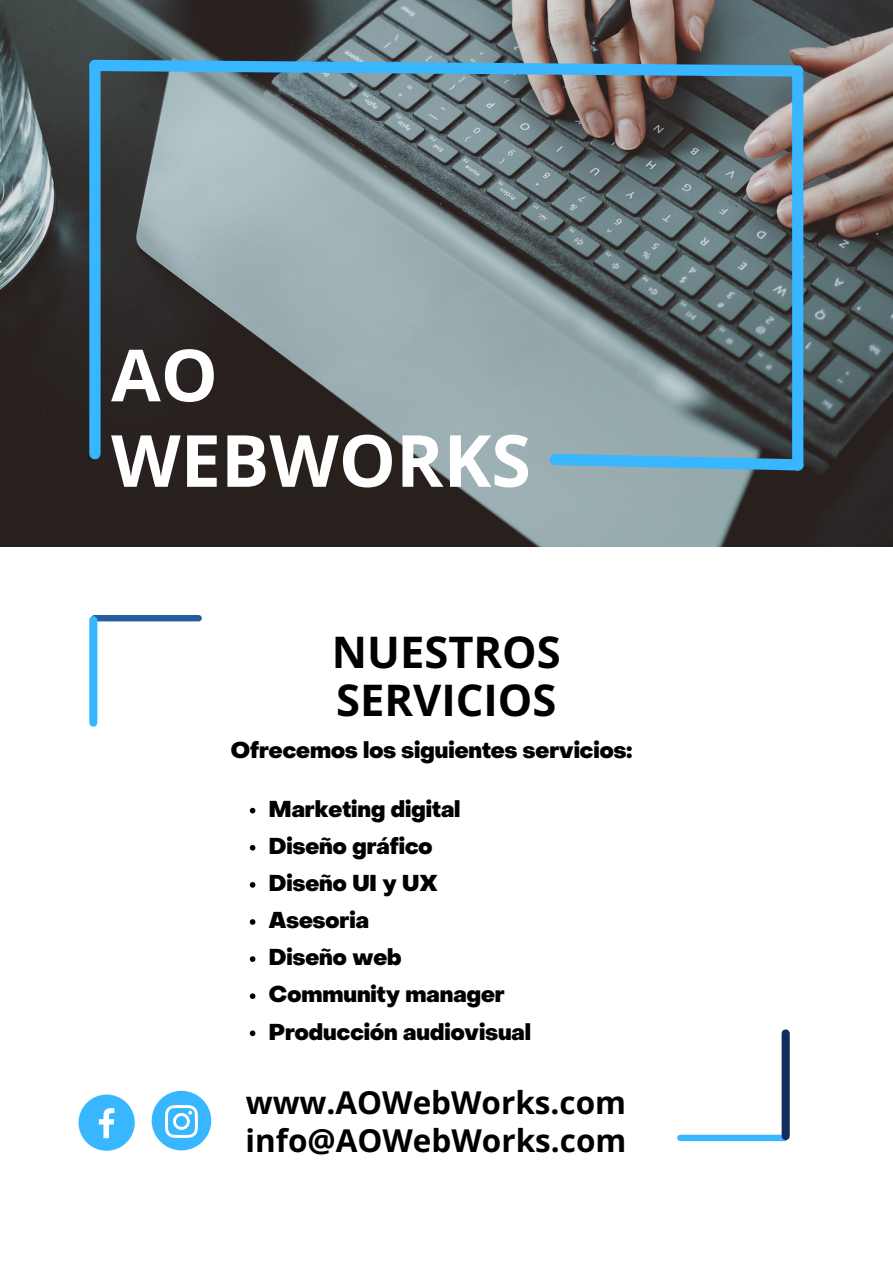
<style>
.page{position:relative;width:893px;height:1264px;background:#fff}
.page>*{position:absolute;margin:0;border:0;box-sizing:border-box;transform-origin:0 0}
.t1{font:700 72px "Open Sans";color:#fff}
.t2{font:700 43.5px "Open Sans";color:#000}
.t3{font:700 31.5px "Open Sans";color:#000}
.t4{font:800 22.5px "Object Sans";color:#000}
</style>
<div class="page">
<img style="left:0;top:0;width:892px;height:547px">
<svg style="left:84px;top:54px;width:725px;height:28px;background:#568aa7"></svg>
<svg style="left:543px;top:448px;width:266px;height:28px;background:#669fbd"></svg>
<div style="left:94px;top:615px;width:105px;height:6px;background:#255c9d"></div>
<div style="left:89px;top:620px;width:8px;height:102px;background:#38b6ff"></div>
<div style="left:792px;top:77px;width:11px;height:388px;background:#38b6ff"></div>
<div style="left:89px;top:66px;width:12px;height:388px;background:#38b6ff"></div>
<div style="left:680px;top:1134px;width:104px;height:7px;background:#38b6ff"></div>
<div style="left:781px;top:1033px;width:8px;height:103px;background:#122c5c"></div>
<svg style="left:78px;top:1094px;width:57px;height:56px"></svg>
<svg style="left:152px;top:1090px;width:59px;height:60px"></svg>
<svg style="left:250px;top:807px;width:5px;height:6px"></svg>
<svg style="left:250px;top:845px;width:5px;height:5px"></svg>
<svg style="left:250px;top:882px;width:5px;height:5px"></svg>
<svg style="left:250px;top:919px;width:5px;height:5px"></svg>
<svg style="left:250px;top:956px;width:5px;height:5px"></svg>
<svg style="left:250px;top:993px;width:5px;height:6px"></svg>
<svg style="left:250px;top:1030px;width:5px;height:6px"></svg>
<p class="t1" style="left:111px;top:324px;width:108px">AO</p>
<p class="t1" style="left:111px;top:410px;width:421px">WEBWORKS</p>
<p class="t2" style="left:332px;top:621px;width:230px">NUESTROS</p>
<p class="t2" style="left:336px;top:669px;width:222px">SERVICIOS</p>
<p class="t4" style="left:231px;top:741px;width:403px">Ofrecemos los siguientes servicios:</p>
<p class="t4" style="left:269px;top:800px;width:193px">Marketing digital</p>
<p class="t4" style="left:269px;top:837px;width:165px">Diseño gráfico</p>
<p class="t4" style="left:269px;top:874px;width:170px">Diseño UI y UX</p>
<p class="t4" style="left:269px;top:911px;width:102px">Asesoria</p>
<p class="t4" style="left:269px;top:948px;width:134px">Diseño web</p>
<p class="t4" style="left:269px;top:985px;width:237px">Community manager</p>
<p class="t4" style="left:269px;top:1022px;width:264px">Producción audiovisual</p>
<p class="t3" style="left:246px;top:1080px;width:382px">www.AOWebWorks.com</p>
<p class="t3" style="left:245px;top:1118px;width:382px">info@AOWebWorks.com</p>
</div>
